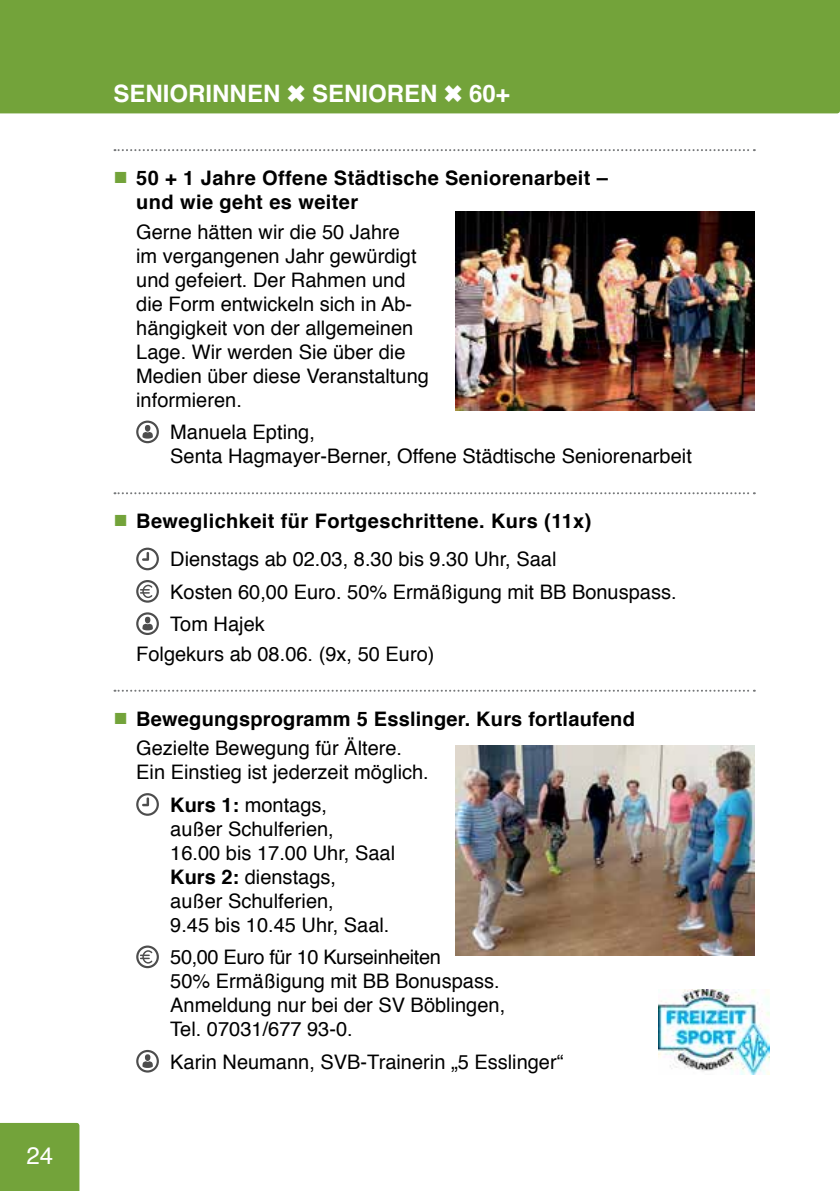
<style>
.page{position:relative;width:840px;height:1191px;background:#fff}
.page>*{position:absolute;margin:0;border:0;box-sizing:border-box;transform-origin:0 0}
.t1{font:700 24px "Helvetica";color:#fff}
.t2{font:24px "Helvetica";color:#fff}
.t3{font:20px/24px "Helvetica";color:#000}
.t4{font:700 20px/24px "Helvetica";letter-spacing:.02em;color:#000}
.s1{font-family:"Arial";font-size:24px;color:#73a33a}
.s2{font-weight:400}
.s3{font-weight:700}
</style>
<div class="page">
<div style="left:0;top:0;width:839px;height:113px;background:#73a33a"></div>
<svg style="left:114px;top:149px;width:640px;height:2px"></svg>
<svg style="left:114px;top:492px;width:640px;height:2px"></svg>
<svg style="left:114px;top:689px;width:640px;height:2px"></svg>
<div style="left:136px;top:420px;width:23px;height:23px;border:2px solid #000;border-radius:50%"></div>
<svg style="left:142px;top:425px;width:11px;height:13px"></svg>
<div style="left:136px;top:547px;width:23px;height:23px;border:2px solid #000;border-radius:50%"></div>
<svg style="left:142px;top:552px;width:7px;height:9px"></svg>
<div style="left:136px;top:580px;width:23px;height:22px;border:2px solid #000;border-radius:50%"></div>
<svg style="left:140px;top:584px;width:12px;height:14px"></svg>
<div style="left:136px;top:612px;width:23px;height:23px;border:2px solid #000;border-radius:50%"></div>
<svg style="left:142px;top:617px;width:11px;height:13px"></svg>
<div style="left:136px;top:793px;width:23px;height:23px;border:2px solid #000;border-radius:50%"></div>
<svg style="left:142px;top:797px;width:7px;height:9px"></svg>
<div style="left:136px;top:945px;width:23px;height:23px;border:2px solid #000;border-radius:50%"></div>
<svg style="left:140px;top:950px;width:12px;height:13px"></svg>
<div style="left:136px;top:1050px;width:23px;height:22px;border:2px solid #000;border-radius:50%"></div>
<svg style="left:142px;top:1054px;width:11px;height:14px"></svg>
<img style="left:658px;top:989px;width:110px;height:85px">
<img style="left:455px;top:211px;width:299px;height:200px">
<img style="left:455px;top:746px;width:299px;height:209px">
<div style="left:0;top:1123px;width:79px;height:68px;background:#73a33a"></div>
<svg style="left:287px;top:85px;width:17px;height:17px"></svg>
<svg style="left:444px;top:85px;width:17px;height:17px"></svg>
<p class="t2" style="left:26px;top:1136px;width:28px">24</p>
<p class="t1" style="left:113px;top:74px;width:168px">seniorinnen</p>
<p class="t1" style="left:312px;top:74px;width:127px">senioren</p>
<p class="t1" style="left:469px;top:74px;width:42px">60+</p>
<p class="t4" style="left:136px;top:166px;width:473px;text-indent:-23px"><span class="s1">■</span> 50 + 1 Jahre Offene Städtische Seniorenarbeit – und wie geht es weiter</p>
<p class="t3" style="left:136px;top:220px;width:294px">Gerne hätten wir die 50 Jahre<br>im vergangenen Jahr gewürdigt und gefeiert. Der Rahmen und die Form entwickeln sich in Ab&shy;hängigkeit von der allgemeinen<br>Lage. Wir werden Sie über die<br>Medien über diese Veranstaltung informieren.</p>
<p class="t3" style="left:170px;top:421px;width:523px">Manuela Epting,<br>Senta Hagmayer-Berner, Offene Städtische Seniorenarbeit</p>
<p class="t4" style="left:170px;top:502px;width:422px;line-height:38px;text-indent:-57px"><span class="s1">■</span> Beweglichkeit für Fortgeschrittene. Kurs (11x)<br><span class="s2">Dienstags ab 02.03, 8.30 bis 9.30 Uhr, Saal</span></p>
<p class="t3" style="left:170px;top:576px;width:507px;line-height:32.4px">Kosten 60,00 Euro. 50% Ermäßigung mit BB Bonuspass.<br>Tom Hajek</p>
<p class="t3" style="left:136px;top:642px;width:299px">Folgekurs ab 08.06. (9x, 50 Euro)</p>
<p class="t4" style="left:136px;top:704px;width:500px;line-height:29.6px;text-indent:-23px"><span class="s1">■</span> Bewegungsprogramm 5 Esslinger. Kurs fortlaufend<br><span class="s2">Gezielte Bewegung für Ältere.</span></p>
<p class="t3" style="left:170px;top:757px;width:260px;line-height:32.4px;text-indent:-34px">Ein Einstieg ist jederzeit möglich.<br><span class="s3">Kurs 1:</span> montags,</p>
<p class="t3" style="left:170px;top:817px;width:226px">außer Schulferien,<br>16.00 bis 17.00 Uhr, Saal<br><span class="s3">Kurs 2:</span> dienstags,<br>außer Schulferien,<br>9.45 bis 10.45 Uhr, Saal.</p>
<p class="t3" style="left:170px;top:945px;width:336px">50,00 Euro für 10 Kurseinheiten<br>50% Ermäßigung mit BB Bonuspass.<br>Anmeldung nur bei der SV Böblingen,<br>Tel. 07031/677 93-0.</p>
<p class="t3" style="left:170px;top:1050px;width:394px">Karin Neumann, SVB-Trainerin „5 Esslinger“</p>
</div>
